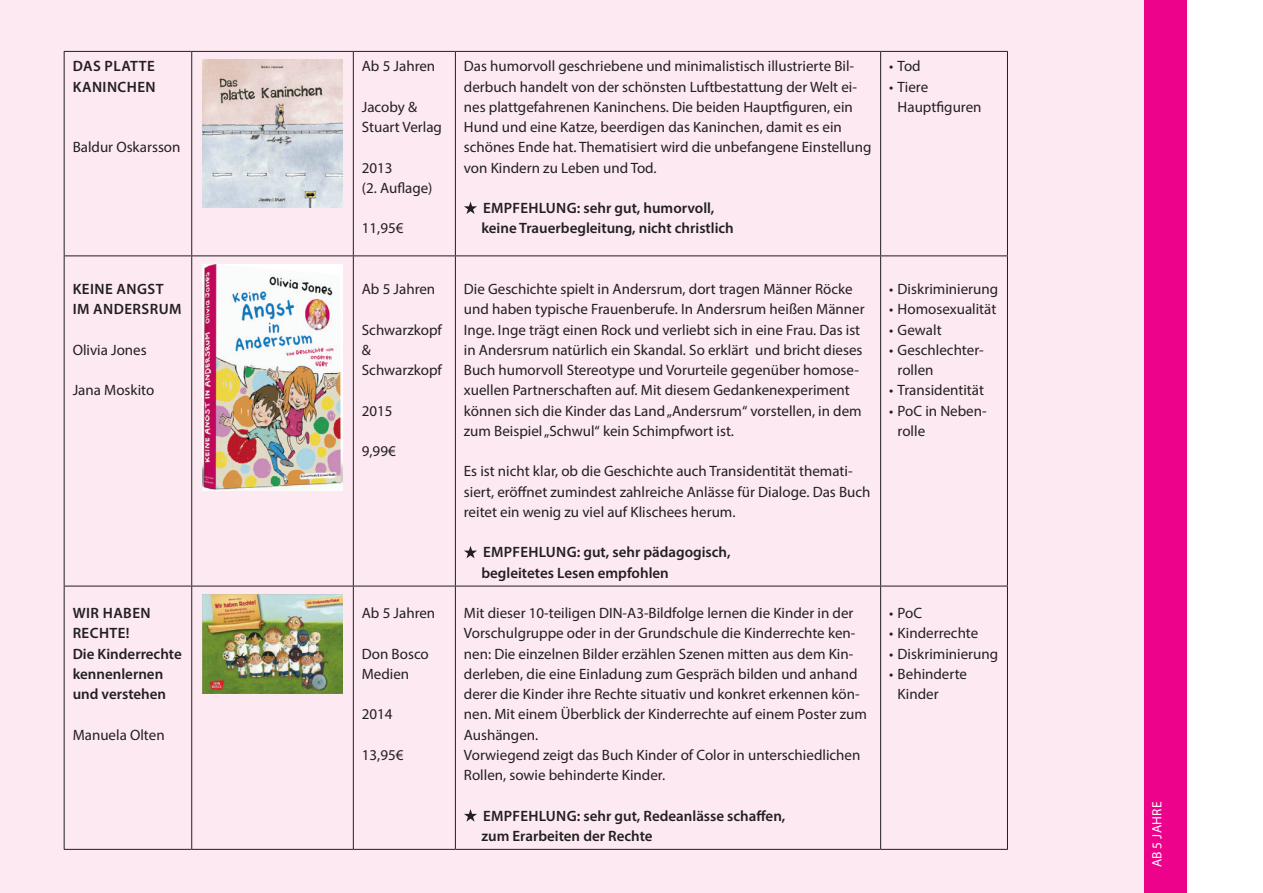
<style>
.page{position:relative;width:1263px;height:893px;background:#fff}
.page>*{position:absolute;margin:0;border:0;box-sizing:border-box;transform-origin:0 0}
.t1{font:15px/20.2px "Myriad Pro";color:#231f20}
.t2{font:600 15px/20.2px "Myriad Pro";color:#231f20}
.t3{font:600 15px/20.2px "Myriad Pro";letter-spacing:.03em;color:#231f20}
.t4{font:13.5px "Myriad Pro";color:#fff}
</style>
<div class="page">
<div style="left:0;top:0;width:1144px;height:893px;background:#fce9f1"></div>
<hr style="left:64px;top:51px;width:128px;height:1px;background:#231f20">
<hr style="left:64px;top:52px;width:1px;height:203px;background:#231f20">
<hr style="left:192px;top:51px;width:161px;height:1px;background:#231f20">
<hr style="left:191px;top:52px;width:1px;height:203px;background:#231f20">
<hr style="left:353px;top:51px;width:102px;height:1px;background:#231f20">
<hr style="left:353px;top:52px;width:1px;height:203px;background:#231f20">
<hr style="left:455px;top:51px;width:426px;height:1px;background:#231f20">
<hr style="left:455px;top:52px;width:1px;height:203px;background:#231f20">
<hr style="left:881px;top:51px;width:127px;height:1px;background:#231f20">
<hr style="left:880px;top:52px;width:1px;height:203px;background:#231f20">
<hr style="left:1007px;top:52px;width:1px;height:203px;background:#231f20">
<hr style="left:64px;top:255px;width:128px;height:1px;background:#231f20">
<hr style="left:64px;top:256px;width:1px;height:330px;background:#231f20">
<hr style="left:192px;top:255px;width:161px;height:1px;background:#231f20">
<hr style="left:191px;top:256px;width:1px;height:330px;background:#231f20">
<hr style="left:353px;top:255px;width:102px;height:1px;background:#231f20">
<hr style="left:353px;top:256px;width:1px;height:330px;background:#231f20">
<hr style="left:455px;top:255px;width:426px;height:1px;background:#231f20">
<hr style="left:455px;top:256px;width:1px;height:330px;background:#231f20">
<hr style="left:881px;top:255px;width:127px;height:1px;background:#231f20">
<hr style="left:880px;top:256px;width:1px;height:330px;background:#231f20">
<hr style="left:1007px;top:256px;width:1px;height:330px;background:#231f20">
<hr style="left:64px;top:586px;width:128px;height:1px;background:#231f20">
<hr style="left:64px;top:586px;width:1px;height:263px;background:#231f20">
<hr style="left:192px;top:586px;width:161px;height:1px;background:#231f20">
<hr style="left:191px;top:586px;width:1px;height:263px;background:#231f20">
<hr style="left:353px;top:586px;width:102px;height:1px;background:#231f20">
<hr style="left:353px;top:586px;width:1px;height:263px;background:#231f20">
<hr style="left:455px;top:586px;width:426px;height:1px;background:#231f20">
<hr style="left:455px;top:586px;width:1px;height:263px;background:#231f20">
<hr style="left:881px;top:586px;width:127px;height:1px;background:#231f20">
<hr style="left:880px;top:586px;width:1px;height:263px;background:#231f20">
<hr style="left:1007px;top:586px;width:1px;height:263px;background:#231f20">
<hr style="left:64px;top:849px;width:128px;height:1px;background:#231f20">
<hr style="left:192px;top:849px;width:161px;height:1px;background:#231f20">
<hr style="left:353px;top:849px;width:102px;height:1px;background:#231f20">
<hr style="left:455px;top:849px;width:426px;height:1px;background:#231f20">
<hr style="left:881px;top:849px;width:127px;height:1px;background:#231f20">
<img style="left:202px;top:60px;width:141px;height:147px">
<svg style="left:464px;top:201px;width:13px;height:13px"></svg>
<img style="left:202px;top:264px;width:141px;height:226px">
<svg style="left:464px;top:546px;width:13px;height:12px"></svg>
<img style="left:202px;top:595px;width:141px;height:99px">
<svg style="left:464px;top:809px;width:13px;height:13px"></svg>
<div style="left:1144px;top:0;width:42px;height:893px;background:#ed028c"></div>
<p class="t3" style="left:73px;top:56px;width:85px">Das platte<br>Kaninchen</p>
<p class="t1" style="left:73px;top:137px;width:109px">Baldur Oskarsson</p>
<p class="t1" style="left:362px;top:56px;width:75px">Ab 5 Jahren</p>
<p class="t1" style="left:362px;top:96px;width:82px">Jacoby &amp;<br>Stuart Verlag</p>
<p class="t1" style="left:362px;top:157px;width:72px">2013<br>(2. Auflage)</p>
<p class="t1" style="left:362px;top:218px;width:43px">11,95€</p>
<p class="t1" style="left:464px;top:56px;width:409px">Das humorvoll geschriebene und minimalistisch illustrierte Bil&shy;derbuch handelt von der schönsten Luftbestattung der Welt ei&shy;nes plattgefahrenen Kaninchens. Die beiden Hauptfiguren, ein Hund und eine Katze, beerdigen das Kaninchen, damit es ein schönes Ende hat. Thematisiert wird die unbefangene Einstellung von Kindern zu Leben und Tod.</p>
<p class="t2" style="left:481px;top:197px;width:254px">Empfehlung: sehr gut, humorvoll, keine Trauerbegleitung, nicht christlich</p>
<p class="t1" style="left:889px;top:56px;width:33px">• Tod</p>
<p class="t1" style="left:898px;top:76px;width:85px;text-indent:-9px">• Tiere<br>Hauptfiguren</p>
<p class="t3" style="left:73px;top:278px;width:110px">Keine Angst im Andersrum</p>
<p class="t1" style="left:73px;top:339px;width:76px">Olivia Jones</p>
<p class="t1" style="left:73px;top:380px;width:83px">Jana Moskito</p>
<p class="t1" style="left:362px;top:279px;width:75px">Ab 5 Jahren</p>
<p class="t1" style="left:362px;top:319px;width:82px">Schwarzkopf &amp;<br>Schwarzkopf</p>
<p class="t1" style="left:362px;top:400px;width:32px">2015</p>
<p class="t1" style="left:362px;top:441px;width:35px">9,99€</p>
<p class="t1" style="left:464px;top:279px;width:402px">Die Geschichte spielt in Andersrum, dort tragen Männer Röcke und haben typische Frauenberufe. In Andersrum heißen Männer Inge. Inge trägt einen Rock und verliebt sich in eine Frau. Das ist in Andersrum natürlich ein Skandal. So erklärt und bricht dieses Buch humorvoll Stereotype und Vorurteile gegenüber homose&shy;xuellen Partnerschaften auf. Mit diesem Gedankenexperiment können sich die Kinder das Land „Andersrum“ vorstellen, in dem zum Beispiel „Schwul“ kein Schimpfwort ist.</p>
<p class="t1" style="left:464px;top:461px;width:408px">Es ist nicht klar, ob die Geschichte auch Transidentität themati&shy;siert, eröffnet zumindest zahlreiche Anlässe für Dialoge. Das Buch reitet ein wenig zu viel auf Klischees herum.</p>
<p class="t2" style="left:481px;top:542px;width:251px">Empf ehlung: gut, sehr pädagogisch, begleitetes Lesen empfohlen</p>
<p class="t1" style="left:889px;top:279px;width:110px">• Diskriminierung</p>
<p class="t1" style="left:889px;top:299px;width:109px">• Homosexualität</p>
<p class="t1" style="left:889px;top:319px;width:54px">• Gewalt</p>
<p class="t1" style="left:898px;top:339px;width:88px;text-indent:-9px">• Geschlechter&shy;rollen</p>
<p class="t1" style="left:889px;top:380px;width:96px">• Transidentität</p>
<p class="t1" style="left:898px;top:400px;width:91px;text-indent:-9px">• PoC in Neben&shy;rolle</p>
<p class="t2" style="left:73px;top:602px;width:111px">Wir haben<br>Rechte!<br>Die Kinderrechte kennenlernen und verstehen</p>
<p class="t1" style="left:73px;top:724px;width:94px">Manuela Olten</p>
<p class="t1" style="left:362px;top:603px;width:75px">Ab 5 Jahren</p>
<p class="t1" style="left:362px;top:643px;width:69px">Don Bosco<br>Medien</p>
<p class="t1" style="left:362px;top:704px;width:32px">2014</p>
<p class="t1" style="left:362px;top:744px;width:43px">13,95€</p>
<p class="t1" style="left:464px;top:603px;width:405px">Mit dieser 10-teiligen DIN-A3-Bildfolge lernen die Kinder in der Vorschulgruppe oder in der Grundschule die Kinderrechte ken&shy;nen: Die einzelnen Bilder erzählen Szenen mitten aus dem Kin&shy;derleben, die eine Einladung zum Gespräch bilden und anhand derer die Kinder ihre Rechte situativ und konkret erkennen kön&shy;nen. Mit einem Überblick der Kinderrechte auf einem Poster zum Aushängen.<br>Vorwiegend zeigt das Buch Kinder of Color in unterschiedlichen Rollen, sowie behinderte Kinder.</p>
<p class="t2" style="left:481px;top:805px;width:306px">Empf ehlung: sehr gut, Redeanlässe schaffen, zum Erarbeiten der Rechte</p>
<p class="t1" style="left:889px;top:603px;width:35px">• PoC</p>
<p class="t1" style="left:889px;top:623px;width:91px">• Kinderrechte</p>
<p class="t1" style="left:889px;top:643px;width:110px">• Diskriminierung</p>
<p class="t1" style="left:898px;top:663px;width:71px;text-indent:-9px">• Behinderte<br>Kinder</p>
<p class="t4" style="left:1149px;top:867px;width:66px;rotate:-90deg">ab 5 Jahre</p>
</div>
